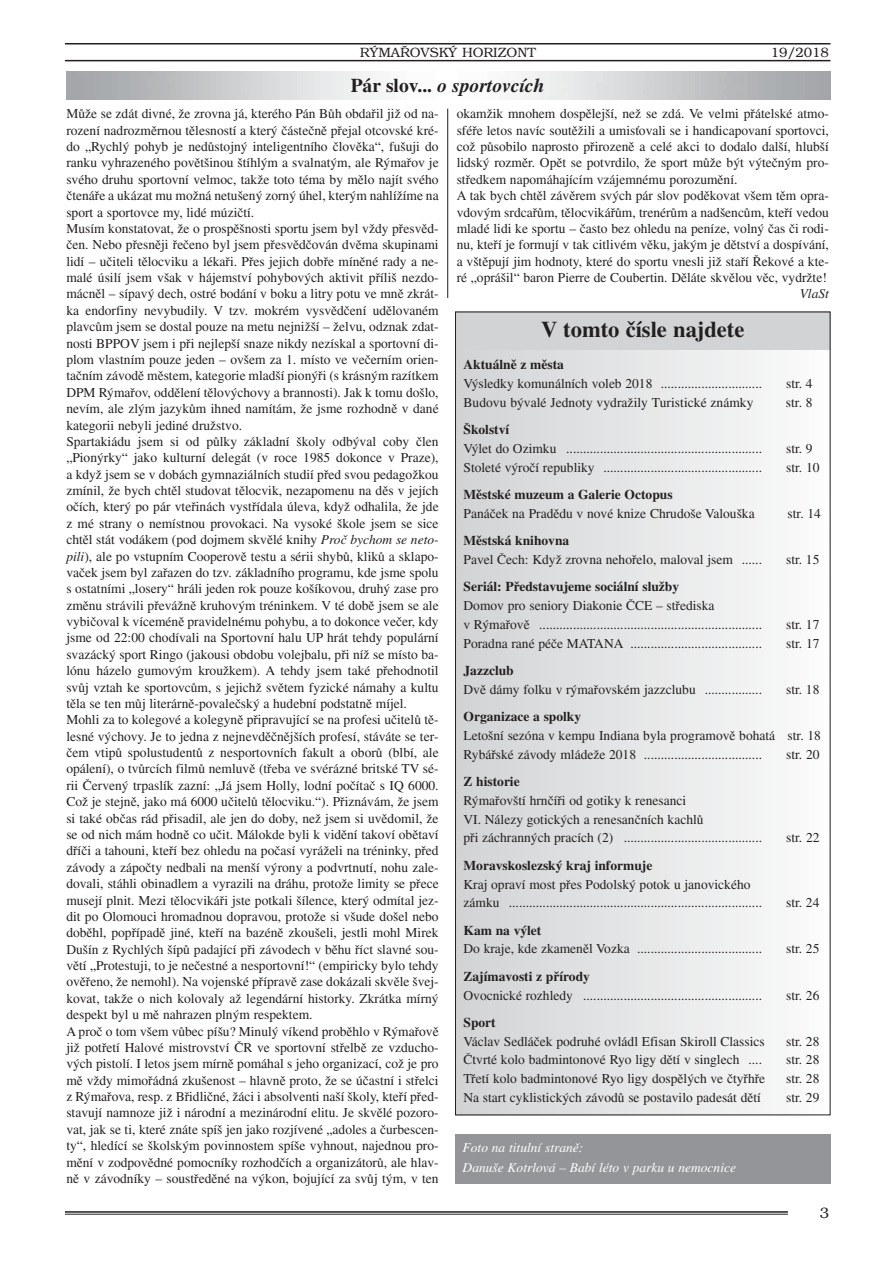
<style>
.page{position:relative;width:894px;height:1268px;background:#fff}
.page>*{position:absolute;margin:0;border:0;box-sizing:border-box;transform-origin:0 0}
.t1{font:700 22.5px "Times CE";color:#231f20}
.t2{font:italic 700 19.5px "Times CE";color:#231f20}
.t3{font:300 15px "Bookman CE";color:#231f20}
.t4{font:13.5px/16.4px "Times CE";color:#231f20}
.t5{font:700 13.5px "Times CE";color:#231f20}
.t6{font:italic 13.5px/20.7px "Times CE";color:#fff}
.t7{font:300 13.5px "Bookman CE";color:#231f20}
.t8{font:italic 13.5px "Times CE";color:#231f20}
.s1{font-style:normal}
.s2{font-style:italic}
</style>
<div class="page">
<hr style="left:65px;top:43px;width:765px;height:2px;background:#231f20">
<hr style="left:65px;top:60px;width:765px;height:1px;background:#231f20">
<hr style="left:65px;top:1211px;width:723px;height:2px;background:#231f20">
<hr style="left:65px;top:1214px;width:723px;height:1px;background:#231f20">
<hr style="left:447px;top:109px;width:1px;height:189px;background:#231f20">
<div style="left:455px;top:1134px;width:375px;height:49px;background:#939598"></div>
<div style="left:455px;top:316px;width:375px;height:799px;background:linear-gradient(to right,#d1d2d4,#fcfcfc)"></div>
<div style="left:455px;top:312px;width:375px;height:38px;background:#d1d3d4"></div>
<p class="t7" style="left:360px;top:47px;width:177px">RÝMAŘOVSKÝ HORIZONT</p>
<p class="t7" style="left:770px;top:47px;width:60px">19/2018</p>
<h2 class="t2" style="left:351px;top:74px;width:195px"><span class="s1">Pár slov...</span> o sportovcích</h2>
<p class="t4" style="left:66px;top:107px;width:374px">MÛÏe se zdát divné, Ïe zrovna já, kterého Pán BÛh obdafiil jiÏ od na&shy;rození nadrozmûrnou tûlesností a kter˘ ãásteãnû pfiejal otcovské kré&shy;do „Rychl˘ pohyb je nedÛstojn˘ inteligentního ãlovûka“, fu‰uji do ranku vyhrazeného povût‰inou ‰tíhl˘m a svalnat˘m, ale R˘mafiov je svého druhu sportovní velmoc, takÏe toto téma by mûlo najít svého ãtenáfie a ukázat mu moÏná netu‰en˘ zorn˘ úhel, kter˘m nahlíÏíme na sport a sportovce my, lidé múziãtí.<br>Musím konstatovat, Ïe o prospû‰nosti sportu jsem byl vÏdy pfiesvûd&shy;ãen. Nebo pfiesnûji fieãeno byl jsem pfiesvûdãován dvûma skupinami lidí – uãiteli tûlocviku a lékafii. Pfies jejich dobfie mínûné rady a ne&shy;malé úsilí jsem v‰ak v hájemství pohybov˘ch aktivit pfiíli‰ nezdo&shy;mácnûl – sípav˘ dech, ostré bodání v boku a litry potu ve mnû zkrát&shy;ka endorfiny nevybudily. V tzv. mokrém vysvûdãení udûlovaném plavcÛm jsem se dostal pouze na metu nejniÏ‰í – Ïelvu, odznak zdat&shy;nosti BPPOV jsem i pfii nejlep‰í snaze nikdy nezískal a sportovní di&shy;plom vlastním pouze jeden – ov‰em za 1. místo ve veãerním orien&shy;taãním závodû mûstem, kategorie mlad‰í pion˘fii (s krásn˘m razítkem DPM R˘mafiov, oddûlení tûlov˘chovy a brannosti). Jak k tomu do‰lo, nevím, ale zl˘m jazykÛm ihned namítám, Ïe jsme rozhodnû v dané kategorii nebyli jediné druÏstvo.<br>Spartakiádu jsem si od pÛlky základní ‰koly odb˘val coby ãlen „Pion˘rky“ jako kulturní delegát (v roce 1985 dokonce v Praze), a kdyÏ jsem se v dobách gymnaziálních studií pfied svou pedagoÏkou zmínil, Ïe bych chtûl studovat tûlocvik, nezapomenu na dûs v jejích oãích, kter˘ po pár vtefiinách vystfiídala úleva, kdyÏ odhalila, Ïe jde z mé strany o nemístnou provokaci. Na vysoké ‰kole jsem se sice chtûl stát vodákem (pod dojmem skvûlé knihy <span class="s2">Proã bychom se neto&shy;pili</span>), ale po vstupním Cooperovû testu a sérii shybÛ, klikÛ a sklapo&shy;vaãek jsem byl zafiazen do tzv. základního programu, kde jsme spolu s ostatními „losery“ hráli jeden rok pouze ko‰íkovou, druh˘ zase pro zmûnu strávili pfieváÏnû kruhov˘m tréninkem. V té dobû jsem se ale vybiãoval k víceménû pravidelnému pohybu, a to dokonce veãer, kdy jsme od 22:00 chodívali na Sportovní halu UP hrát tehdy populární svazáck˘ sport Ringo (jakousi obdobu volejbalu, pfii níÏ se místo ba&shy;lónu házelo gumov˘m krouÏkem). A tehdy jsem také pfiehodnotil svÛj vztah ke sportovcÛm, s jejichÏ svûtem fyzické námahy a kultu tûla se ten mÛj literárnû-povaleãsk˘ a hudební podstatnû míjel.<br>Mohli za to kolegové a kolegynû pfiipravující se na profesi uãitelÛ tû&shy;lesné v˘chovy. Je to jedna z nejnevdûãnûj‰ích profesí, stáváte se ter&shy;ãem vtipÛ spolustudentÛ z nesportovních fakult a oborÛ (blbí, ale opálení), o tvÛrcích filmÛ nemluvû (tfieba ve svérázné britské TV sé&shy;rii âerven˘ trpaslík zazní: „Já jsem Holly, lodní poãítaã s IQ 6000.<br>CoÏ je stejnû, jako má 6000 uãitelÛ tûlocviku.“). Pfiiznávám, Ïe jsem si také obãas rád pfiisadil, ale jen do doby, neÏ jsem si uvûdomil, Ïe se od nich mám hodnû co uãit. Málokde byli k vidûní takoví obûtaví dfiíãi a tahouni, ktefií bez ohledu na poãasí vyráÏeli na tréninky, pfied závody a zápoãty nedbali na men‰í v˘rony a podvrtnutí, nohu zale&shy;dovali, stáhli obinadlem a vyrazili na dráhu, protoÏe limity se pfiece musejí plnit. Mezi tûlocvikáfii jste potkali ‰ílence, kter˘ odmítal jez&shy;dit po Olomouci hromadnou dopravou, protoÏe si v‰ude do‰el nebo dobûhl, popfiípadû jiné, ktefií na bazénû zkou‰eli, jestli mohl Mirek Du‰ín z Rychl˘ch ‰ípÛ padající pfii závodech v bûhu fiíct slavné sou&shy;vûtí „Protestuji, to je neãestné a nesportovní!“ (empiricky bylo tehdy ovûfieno, Ïe nemohl). Na vojenské pfiípravû zase dokázali skvûle ‰vej&shy;kovat, takÏe o nich kolovaly aÏ legendární historky. Zkrátka mírn˘ despekt byl u mû nahrazen pln˘m respektem.<br>A proã o tom v‰em vÛbec pí‰u? Minul˘ víkend probûhlo v R˘mafiovû jiÏ potfietí Halové mistrovství âR ve sportovní stfielbû ze vzducho&shy;v˘ch pistolí. I letos jsem mírnû pomáhal s jeho organizací, coÏ je pro mû vÏdy mimofiádná zku‰enost – hlavnû proto, Ïe se úãastní i stfielci z R˘mafiova, resp. z Bfiidliãné, Ïáci i absolventi na‰í ‰koly, ktefií pfied&shy;stavují namnoze jiÏ i národní a mezinárodní elitu. Je skvûlé pozoro&shy;vat, jak se ti, které znáte spí‰ jen jako rozjívené „adoles a ãurbescen&shy;ty“, hledící se ‰kolsk˘m povinnostem spí‰e vyhnout, najednou pro&shy;mûní v zodpovûdné pomocníky rozhodãích a organizátorÛ, ale hlav&shy;nû v závodníky – soustfiedûné na v˘kon, bojující za svÛj t˘m, v ten</p>
<p class="t4" style="left:457px;top:107px;width:374px">okamÏik mnohem dospûlej‰í, neÏ se zdá. Ve velmi pfiátelské atmo&shy;sféfie letos navíc soutûÏili a umisÈovali se i handicapovaní sportovci, coÏ pÛsobilo naprosto pfiirozenû a celé akci to dodalo dal‰í, hlub‰í lidsk˘ rozmûr. Opût se potvrdilo, Ïe sport mÛÏe b˘t v˘teãn˘m pro&shy;stfiedkem napomáhajícím vzájemnému porozumûní.<br>A tak bych chtûl závûrem sv˘ch pár slov podûkovat v‰em tûm opra&shy;vdov˘m srdcafiÛm, tûlocvikáfiÛm, trenérÛm a nad‰encÛm, ktefií vedou mladé lidi ke sportu – ãasto bez ohledu na peníze, voln˘ ãas ãi rodi&shy;nu, ktefií je formují v tak citlivém vûku, jak˘m je dûtství a dospívání, a v‰tûpují jim hodnoty, které do sportu vnesli jiÏ stafií ¤ekové a kte&shy;ré „oprá‰il“ baron Pierre de Coubertin. Dûláte skvûlou vûc, vydrÏte!</p>
<p class="t8" style="left:799px;top:288px;width:31px">VlaSt</p>
<h1 class="t1" style="left:541px;top:320px;width:205px">V tomto ãísle najdete</h1>
<p class="t5" style="left:463px;top:359px;width:102px">Aktuálnû z mûsta</p>
<p class="t4" style="left:463px;top:377px;width:300px">V˘sledky komunálních voleb 2018 ..............................</p>
<p class="t4" style="left:786px;top:377px;width:28px">str. 4</p>
<p class="t4" style="left:463px;top:395px;width:291px">Budovu b˘valé Jednoty vydraÏily Turistické známky</p>
<p class="t4" style="left:786px;top:395px;width:28px">str. 8</p>
<p class="t5" style="left:463px;top:424px;width:47px">·kolství</p>
<p class="t4" style="left:463px;top:442px;width:300px">V˘let do Ozimku ..........................................................</p>
<p class="t4" style="left:786px;top:442px;width:28px">str. 9</p>
<p class="t4" style="left:463px;top:460px;width:300px">Stoleté v˘roãí republiky ...............................................</p>
<p class="t4" style="left:786px;top:460px;width:35px">str. 10</p>
<p class="t5" style="left:463px;top:489px;width:211px">Mûstské muzeum a Galerie Octopus</p>
<p class="t4" style="left:463px;top:506px;width:293px">Panáãek na Pradûdu v nové knize Chrudo‰e Valou‰ka</p>
<p class="t4" style="left:787px;top:506px;width:35px">str. 14</p>
<p class="t5" style="left:463px;top:535px;width:107px">Mûstská knihovna</p>
<p class="t4" style="left:463px;top:553px;width:300px">Pavel âech: KdyÏ zrovna nehofielo, maloval jsem ......</p>
<p class="t4" style="left:786px;top:553px;width:35px">str. 15</p>
<p class="t5" style="left:463px;top:581px;width:217px">Seriál: Pfiedstavujeme sociální sluÏby</p>
<p class="t4" style="left:463px;top:597px;width:300px;line-height:18.9px">Domov pro seniory Diakonie âCE – stfiediska<br>v R˘mafiovû ..................................................................</p>
<p class="t4" style="left:786px;top:617px;width:35px">str. 17</p>
<p class="t4" style="left:463px;top:636px;width:300px">Poradna rané péãe MATANA .......................................</p>
<p class="t4" style="left:786px;top:636px;width:35px">str. 17</p>
<p class="t5" style="left:463px;top:665px;width:52px">Jazzclub</p>
<p class="t4" style="left:463px;top:682px;width:300px">Dvû dámy folku v r˘mafiovském jazzclubu .................</p>
<p class="t4" style="left:786px;top:682px;width:35px">str. 18</p>
<p class="t5" style="left:463px;top:711px;width:119px">Organizace a spolky</p>
<p class="t4" style="left:463px;top:727px;width:359px;line-height:18.9px">Leto‰ní sezóna v kempu Indiana byla programovû bohatá str. 18<br>Rybáfiské závody mládeÏe 2018 ...................................</p>
<p class="t4" style="left:786px;top:747px;width:35px">str. 20</p>
<p class="t5" style="left:463px;top:776px;width:58px">Z historie</p>
<p class="t4" style="left:463px;top:792px;width:300px;line-height:18.9px">R˘mafiov‰tí hrnãífii od gotiky k renesanci<br>VI. Nálezy gotick˘ch a renesanãních kachlÛ<br>pfii záchrann˘ch pracích (2) .........................................</p>
<p class="t4" style="left:786px;top:831px;width:35px">str. 22</p>
<p class="t5" style="left:463px;top:860px;width:190px">Moravskoslezsk˘ kraj informuje</p>
<p class="t4" style="left:463px;top:876px;width:300px;line-height:18.9px">Kraj opraví most pfies Podolsk˘ potok u janovického zámku ...........................................................................</p>
<p class="t4" style="left:786px;top:896px;width:35px">str. 24</p>
<p class="t5" style="left:463px;top:925px;width:79px">Kam na v˘let</p>
<p class="t4" style="left:463px;top:942px;width:300px">Do kraje, kde zkamenûl Vozka .....................................</p>
<p class="t4" style="left:786px;top:942px;width:35px">str. 25</p>
<p class="t5" style="left:463px;top:971px;width:128px">Zajímavosti z pfiírody</p>
<p class="t4" style="left:463px;top:988px;width:300px">Ovocnické rozhledy .....................................................</p>
<p class="t4" style="left:786px;top:988px;width:35px">str. 26</p>
<p class="t5" style="left:463px;top:1017px;width:34px">Sport</p>
<p class="t4" style="left:463px;top:1034px;width:303px">Václav Sedláãek podruhé ovládl Efisan Skiroll Classics</p>
<p class="t4" style="left:786px;top:1034px;width:35px">str. 28</p>
<p class="t4" style="left:463px;top:1053px;width:300px">âtvrté kolo badmintonové Ryo ligy dûtí v singlech ....</p>
<p class="t4" style="left:786px;top:1053px;width:35px">str. 28</p>
<p class="t4" style="left:463px;top:1072px;width:303px">Tfietí kolo badmintonové Ryo ligy dospûl˘ch ve ãtyfihfie</p>
<p class="t4" style="left:786px;top:1072px;width:35px">str. 28</p>
<p class="t4" style="left:463px;top:1091px;width:299px">Na start cyklistick˘ch závodÛ se postavilo padesát dûtí</p>
<p class="t4" style="left:786px;top:1091px;width:35px">str. 29</p>
<p class="t6" style="left:463px;top:1138px;width:275px">Foto na titulní stranû:<br>Danu‰e Kotrlová – Babí léto v parku u nemocnice</p>
<p class="t3" style="left:819px;top:1208px;width:11px">3</p>
</div>
